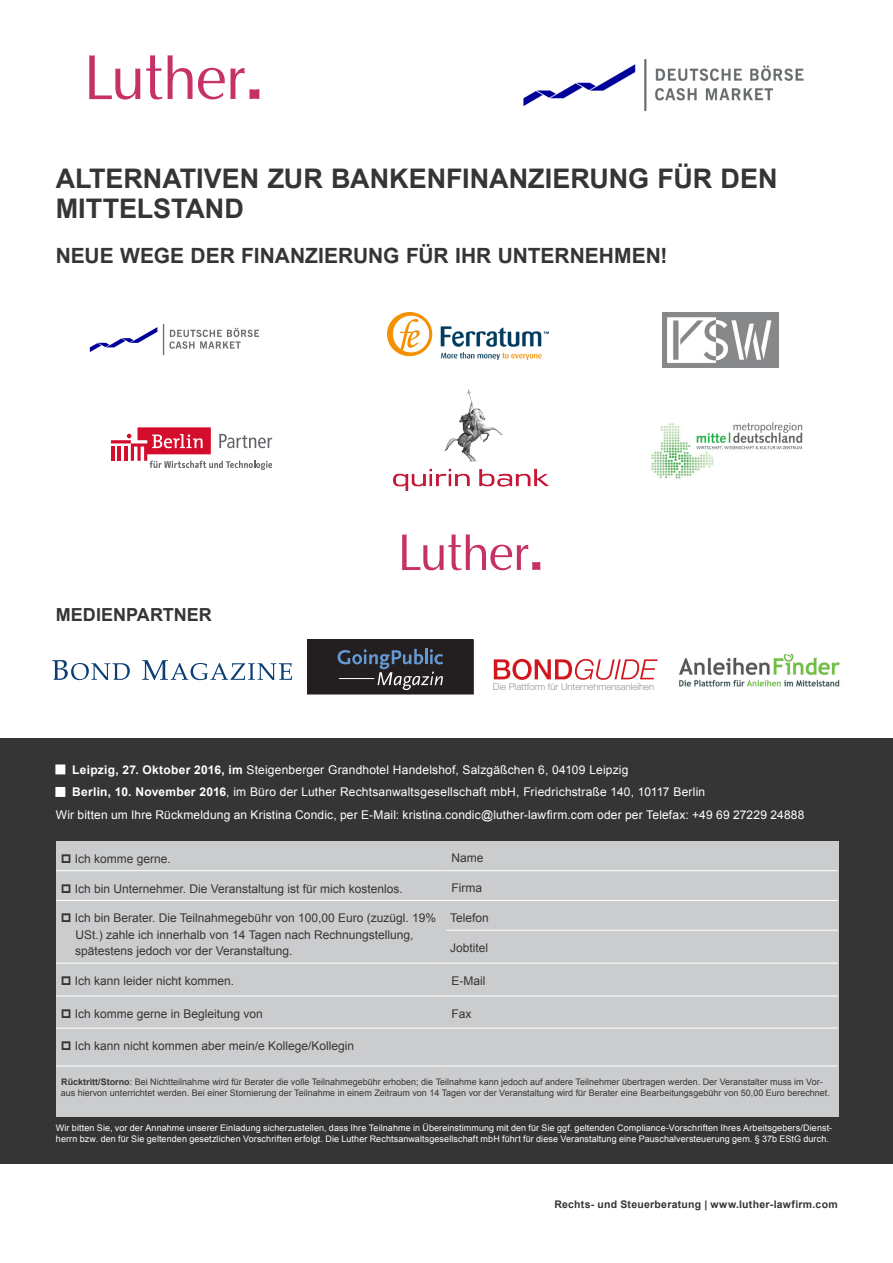
<style>
.page{position:relative;width:893px;height:1263px;background:#fff}
.page>*{position:absolute;margin:0;border:0;box-sizing:border-box;transform-origin:0 0}
.t1{font:700 27px/30px "Arial";letter-spacing:-.005em;color:#363536}
.t2{font:700 21px "Arial";color:#363536}
.t3{font:700 18px "Arial";color:#363536}
.t4{font:12px/16.5px "Arial";color:#363536}
._00__TitelHead_-_24{font:12px "Arial";letter-spacing:.015em;color:#fff}
.t5{font:700 10.5px "Arial";letter-spacing:.02em;color:#363536}
.t6{font:300 9.45px "Helvetica Neue";color:#939598}
.t7{font:9px/10.5px "Arial";letter-spacing:.01em;color:#fff}
.t8{font:9px/10.5px "Arial";color:#363536}
.s1{font-weight:700}
</style>
<div class="page">
<div style="left:0;top:738px;width:893px;height:425px;background:#363536"></div>
<svg style="left:89px;top:55px;width:51px;height:44px"></svg>
<svg style="left:146px;top:55px;width:16px;height:44px"></svg>
<svg style="left:168px;top:55px;width:91px;height:44px"></svg>
<div style="left:56px;top:841px;width:782px;height:275px;background:#cbccce"></div>
<hr style="left:56px;top:870px;width:390px;height:1px;background:#fff">
<hr style="left:446px;top:870px;width:392px;height:1px;background:#fff">
<hr style="left:56px;top:900px;width:390px;height:1px;background:#fff">
<hr style="left:446px;top:900px;width:392px;height:1px;background:#fff">
<hr style="left:446px;top:930px;width:392px;height:1px;background:#fff">
<hr style="left:56px;top:963px;width:390px;height:1px;background:#fff">
<hr style="left:446px;top:963px;width:392px;height:1px;background:#fff">
<hr style="left:56px;top:996px;width:390px;height:1px;background:#fff">
<hr style="left:446px;top:996px;width:392px;height:1px;background:#fff">
<hr style="left:56px;top:1028px;width:390px;height:1px;background:#fff">
<hr style="left:446px;top:1028px;width:392px;height:1px;background:#fff">
<hr style="left:56px;top:1066px;width:390px;height:1px;background:#fff">
<hr style="left:446px;top:1066px;width:392px;height:1px;background:#fff">
<div style="left:55px;top:764px;width:10px;height:10px;border:3px solid #fff"></div>
<div style="left:55px;top:787px;width:10px;height:10px;border:3px solid #fff"></div>
<svg style="left:494px;top:659px;width:164px;height:21px"></svg>
<div style="left:307px;top:640px;width:166px;height:54px;background:#231f20"></div>
<svg style="left:338px;top:649px;width:105px;height:41px"></svg>
<hr style="left:339px;top:678px;width:35px;height:1px;background:#fff">
<svg style="left:52px;top:660px;width:78px;height:20px"></svg>
<svg style="left:142px;top:660px;width:150px;height:20px"></svg>
<img style="left:679px;top:654px;width:161px;height:33px">
<svg style="left:402px;top:534px;width:138px;height:36px"></svg>
<img style="left:89px;top:324px;width:171px;height:32px">
<img style="left:388px;top:312px;width:161px;height:47px">
<img style="left:662px;top:312px;width:117px;height:55px">
<img style="left:394px;top:390px;width:155px;height:101px">
<svg style="left:111px;top:427px;width:161px;height:43px"></svg>
<img style="left:651px;top:422px;width:151px;height:57px">
<img style="left:523px;top:59px;width:281px;height:52px">
<p class="t1" style="left:56px;top:165px;width:723px">ALTERNATIVEN ZUR BANKENFINANZIERUNG FÜR DEN<br>MITTELSTAND</p>
<p class="t2" style="left:56px;top:242px;width:613px">NEUE WEGE DER FINANZIERUNG FÜR IHR UNTERNEHMEN!</p>
<p class="t3" style="left:56px;top:602px;width:157px">MEDIENPARTNER</p>
<p class="t6" style="left:493px;top:681px;width:163px">Die Plattform für Unternehmensanleihen</p>
<p class="_00__TitelHead_-_24" style="left:56px;top:762px;width:574px">■ <span class="s1">Leipzig, 27. Oktober 2016, im</span> Steigenberger Grandhotel Handelshof, Salzgäßchen 6, 04109 Leipzig</p>
<p class="_00__TitelHead_-_24" style="left:56px;top:784px;width:651px">■ <span class="s1">Berlin, 10. November 2016</span>, im Büro der Luther Rechtsanwaltsgesellschaft mbH, Friedrichstraße 140, 10117 Berlin</p>
<p class="_00__TitelHead_-_24" style="left:56px;top:807px;width:750px">Wir bitten um Ihre Rückmeldung an Kristina Condic, per E-Mail: kristina.condic@luther-lawfirm.com oder per Telefax: +49 69 27229 24888</p>
<p class="t4" style="left:75px;top:850px;width:98px">Ich komme gerne.</p>
<p class="t4" style="left:452px;top:850px;width:34px">Name</p>
<p class="t4" style="left:75px;top:880px;width:330px">Ich bin Unternehmer. Die Veranstaltung ist für mich kostenlos.</p>
<p class="t4" style="left:452px;top:880px;width:32px">Firma</p>
<p class="t4" style="left:75px;top:910px;width:363px">Ich bin Berater. Die Teilnahmegebühr von 100,00 Euro (zuzügl. 19%<br>USt.) zahle ich innerhalb von 14 Tagen nach Rechnungstellung, spätestens jedoch vor der Veranstaltung.</p>
<p class="t4" style="left:450px;top:909px;width:40px">Telefon</p>
<p class="t4" style="left:450px;top:939px;width:40px">Jobtitel</p>
<p class="t4" style="left:75px;top:973px;width:161px">Ich kann leider nicht kommen.</p>
<p class="t4" style="left:452px;top:972px;width:35px">E-Mail</p>
<p class="t4" style="left:75px;top:1006px;width:190px">Ich komme gerne in Begleitung von</p>
<p class="t4" style="left:452px;top:1005px;width:22px">Fax</p>
<p class="t4" style="left:75px;top:1038px;width:281px">Ich kann nicht kommen aber mein/e Kollege/Kollegin</p>
<p class="t8" style="left:61px;top:1077px;width:771px"><span class="s1">Rücktritt/Storno</span>: Bei Nichtteilnahme wird für Berater die volle Teilnahmegebühr erhoben; die Teilnahme kann jedoch auf andere Teilnehmer übertragen werden. Der Veranstalter muss im Vor&shy;aus hiervon unterrichtet werden. Bei einer Stornierung der Teilnahme in einem Zeitraum von 14 Tagen vor der Veranstaltung wird für Berater eine Bearbeitungsgebühr von 50,00 Euro berechnet.</p>
<p class="t7" style="left:56px;top:1123px;width:778px">Wir bitten Sie, vor der Annahme unserer Einladung sicherzustellen, dass Ihre Teilnahme in Übereinstimmung mit den für Sie ggf. geltenden Compliance-Vorschriften Ihres Arbeitsgebers/Dienst&shy;herrn bzw. den für Sie geltenden gesetzlichen Vorschriften erfolgt. Die Luther Rechtsanwaltsgesellschaft mbH führt für diese Veranstaltung eine Pauschalversteuerung gem. § 37b EStG durch.</p>
<p class="t5" style="left:554px;top:1197px;width:285px">Rechts- und Steuerberatung | www.luther-lawfirm.com</p>
</div>
